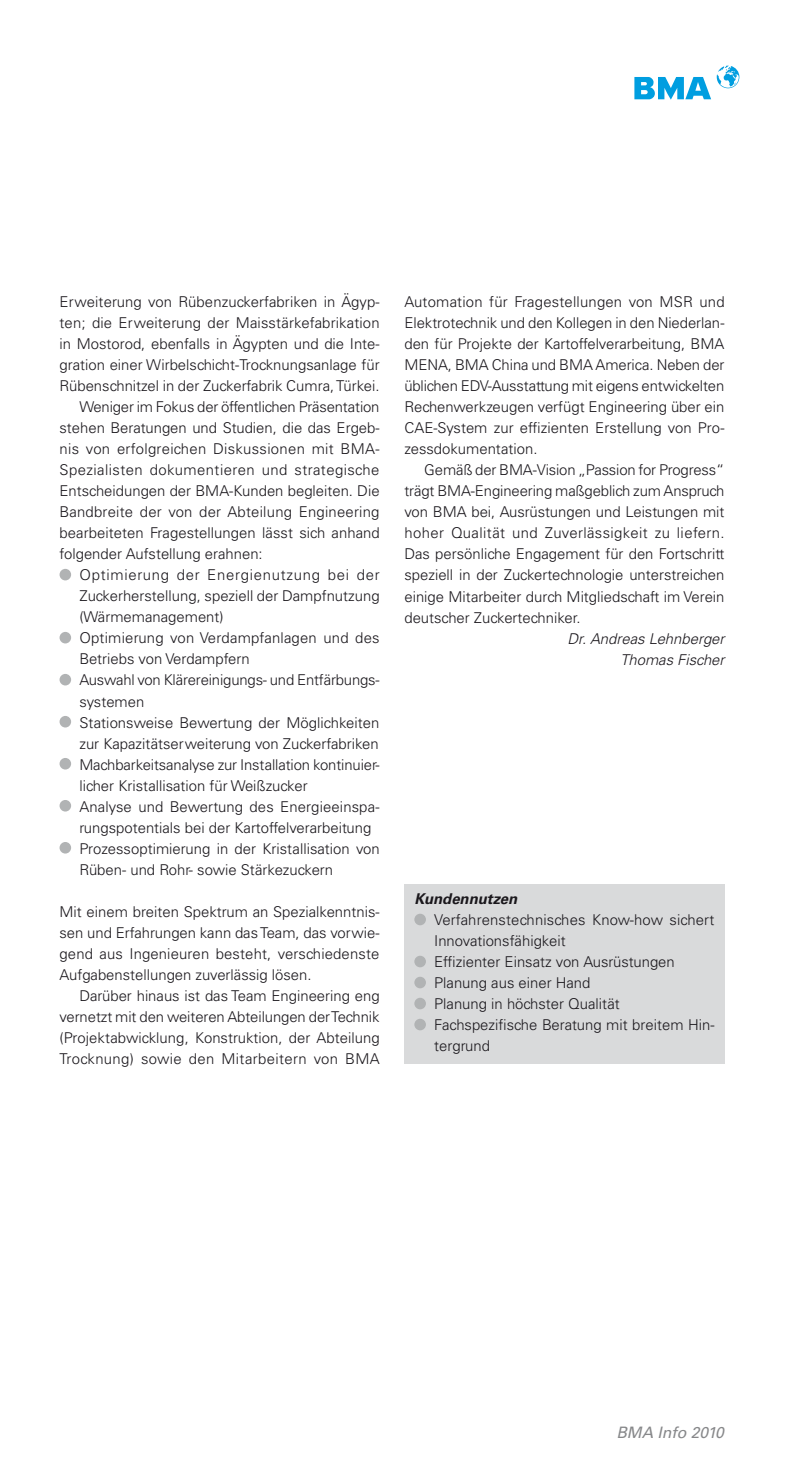
<style>
.page{position:relative;width:794px;height:1474px;background:#fff}
.page>*{position:absolute;margin:0;border:0;box-sizing:border-box;transform-origin:0 0}
.t1{font:italic 15.75px "Univers LT Std";color:#87888a}
.t2{font:300 14.88px/21px "Univers LT Std";color:#1a171c;text-align:justify}
.t3{font:300 14.88px "Univers LT Std";letter-spacing:.03em;color:#1a171c}
.t4{font:300 14.88px "Univers LT Std";letter-spacing:.02em;color:#1a171c}
.t5{font:300 14.88px "Univers LT Std";letter-spacing:.05em;color:#1a171c}
.t6{font:italic 300 14.88px/21px "Univers LT Std";color:#1a171c;text-align:right}
.t7{font:italic 700 14.88px "Univers LT Std";color:#1a171c}
</style>
<div class="page">
<svg style="left:634px;top:66px;width:105px;height:34px"></svg>
<div style="left:60px;top:569px;width:11px;height:11px;background:#b1b3b4;border-radius:50%"></div>
<div style="left:60px;top:632px;width:11px;height:11px;background:#b1b3b4;border-radius:50%"></div>
<div style="left:60px;top:674px;width:11px;height:11px;background:#b1b3b4;border-radius:50%"></div>
<div style="left:60px;top:716px;width:11px;height:11px;background:#b1b3b4;border-radius:50%"></div>
<div style="left:60px;top:758px;width:11px;height:11px;background:#b1b3b4;border-radius:50%"></div>
<div style="left:60px;top:800px;width:11px;height:11px;background:#b1b3b4;border-radius:50%"></div>
<div style="left:60px;top:842px;width:11px;height:11px;background:#b1b3b4;border-radius:50%"></div>
<div style="left:404px;top:883px;width:320px;height:180px;background:#d9dadb"></div>
<div style="left:414px;top:913px;width:12px;height:12px;background:#b1b3b4;border-radius:50%"></div>
<div style="left:414px;top:955px;width:12px;height:12px;background:#b1b3b4;border-radius:50%"></div>
<div style="left:414px;top:976px;width:12px;height:12px;background:#b1b3b4;border-radius:50%"></div>
<div style="left:414px;top:997px;width:12px;height:12px;background:#b1b3b4;border-radius:50%"></div>
<div style="left:414px;top:1018px;width:12px;height:12px;background:#b1b3b4;border-radius:50%"></div>
<p class="t2" style="left:60px;top:291px;width:321px">Erweiterung von Rübenzuckerfabriken in Ägyp-</p>
<p class="t2" style="left:60px;top:312px;width:321px">ten; die Erweiterung der Maisstärkefabrikation</p>
<p class="t2" style="left:60px;top:333px;width:321px">in Mostorod, ebenfalls in Ägypten und die Inte-</p>
<p class="t2" style="left:60px;top:354px;width:321px">gration einer Wirbelschicht-Trocknungsanlage für</p>
<p class="t2" style="left:60px;top:375px;width:321px">Rübenschnitzel in der Zuckerfabrik Cumra, Türkei.</p>
<p class="t2" style="left:79px;top:396px;width:302px">Weniger im Fokus der öffentlichen Präsentation</p>
<p class="t2" style="left:60px;top:417px;width:321px">stehen Beratungen und Studien, die das Ergeb-</p>
<p class="t4" style="left:60px;top:440px;width:321px">nis von erfolgreichen Diskussionen mit BMA-</p>
<p class="t3" style="left:60px;top:461px;width:321px">Spezialisten dokumentieren und strategische</p>
<p class="t2" style="left:60px;top:480px;width:321px">Entscheidungen der BMA-Kunden begleiten. Die</p>
<p class="t2" style="left:60px;top:501px;width:321px">Bandbreite der von der Abteilung Engineering</p>
<p class="t2" style="left:60px;top:522px;width:322px">bearbeiteten Fragestellungen lässt sich anhand</p>
<p class="t2" style="left:60px;top:543px;width:205px">folgender Aufstellung erahnen:</p>
<p class="t5" style="left:79px;top:566px;width:302px">Optimierung der Energienutzung bei der</p>
<p class="t2" style="left:79px;top:585px;width:302px">Zuckerherstellung, speziell der Dampfnutzung</p>
<p class="t2" style="left:79px;top:606px;width:146px">(Wärmemanagement)</p>
<p class="t2" style="left:79px;top:627px;width:302px">Optimierung von Verdampfanlagen und des</p>
<p class="t2" style="left:79px;top:648px;width:172px">Betriebs von Verdampfern</p>
<p class="t2" style="left:79px;top:669px;width:302px">Auswahl von Klärereinigungs- und Entfärbungs-</p>
<p class="t2" style="left:79px;top:690px;width:67px">systemen</p>
<p class="t2" style="left:79px;top:711px;width:301px">Stationsweise Bewertung der Möglichkeiten</p>
<p class="t2" style="left:79px;top:732px;width:301px">zur Kapazitätserweiterung von Zuckerfabriken</p>
<p class="t2" style="left:79px;top:753px;width:302px">Machbarkeitsanalyse zur Installation kontinuier-</p>
<p class="t2" style="left:79px;top:774px;width:230px">licher Kristallisation für Weißzucker</p>
<p class="t2" style="left:79px;top:795px;width:302px">Analyse und Bewertung des Energieeinspa-</p>
<p class="t2" style="left:79px;top:816px;width:293px">rungspotentials bei der Kartoffelverarbeitung</p>
<p class="t2" style="left:79px;top:837px;width:302px">Prozessoptimierung in der Kristallisation von</p>
<p class="t2" style="left:79px;top:858px;width:255px">Rüben- und Rohr- sowie Stärkezuckern</p>
<p class="t2" style="left:60px;top:900px;width:321px">Mit einem breiten Spektrum an Spezialkenntnis&shy;sen und Erfahrungen kann das Team, das vorwie&shy;gend aus Ingenieuren besteht, verschiedenste Aufgabenstellungen zuverlässig lösen.</p>
<p class="t2" style="left:60px;top:984px;width:322px;text-indent:20px">Darüber hinaus ist das Team Engineering eng vernetzt mit den weiteren Abteilungen der Technik (Projektabwicklung, Konstruktion, der Abteilung Trocknung) sowie den Mitarbeitern von BMA</p>
<p class="t2" style="left:404px;top:291px;width:322px">Automation für Fragestellungen von MSR und Elektrotechnik und den Kollegen in den Niederlan&shy;den für Projekte der Kartoffelverarbeitung, BMA MENA, BMA China und BMA America. Neben der üblichen EDV-Ausstattung mit eigens entwickelten Rechenwerkzeugen verfügt Engineering über ein CAE-System zur effizienten Erstellung von Pro&shy;zessdokumentation.</p>
<p class="t2" style="left:404px;top:459px;width:321px;text-indent:20px">Gemäß der BMA-Vision „Passion for Progress“ trägt BMA-Engineering maßgeblich zum Anspruch von BMA bei, Ausrüstungen und Leistungen mit hoher Qualität und Zuverlässigkeit zu liefern.<br>Das persönliche Engagement für den Fortschritt speziell in der Zuckertechnologie unterstreichen einige Mitarbeiter durch Mitgliedschaft im Verein deutscher Zuckertechniker.</p>
<p class="t6" style="left:567px;top:628px;width:158px">Dr. Andreas Lehnberger<br>Thomas Fischer</p>
<p class="t7" style="left:414px;top:890px;width:104px">Kundennutzen</p>
<p class="t2" style="left:434px;top:909px;width:282px;text-align:left">Verfahrenstechnisches Know-how sichert<br>Innovationsfähigkeit<br>Effizienter Einsatz von Ausrüstungen<br>Planung aus einer Hand<br>Planung in höchster Qualität<br>Fachspezifische Beratung mit breitem Hin&shy;tergrund</p>
<p class="t1" style="left:616px;top:1423px;width:109px">BMA Info 2010</p>
</div>
